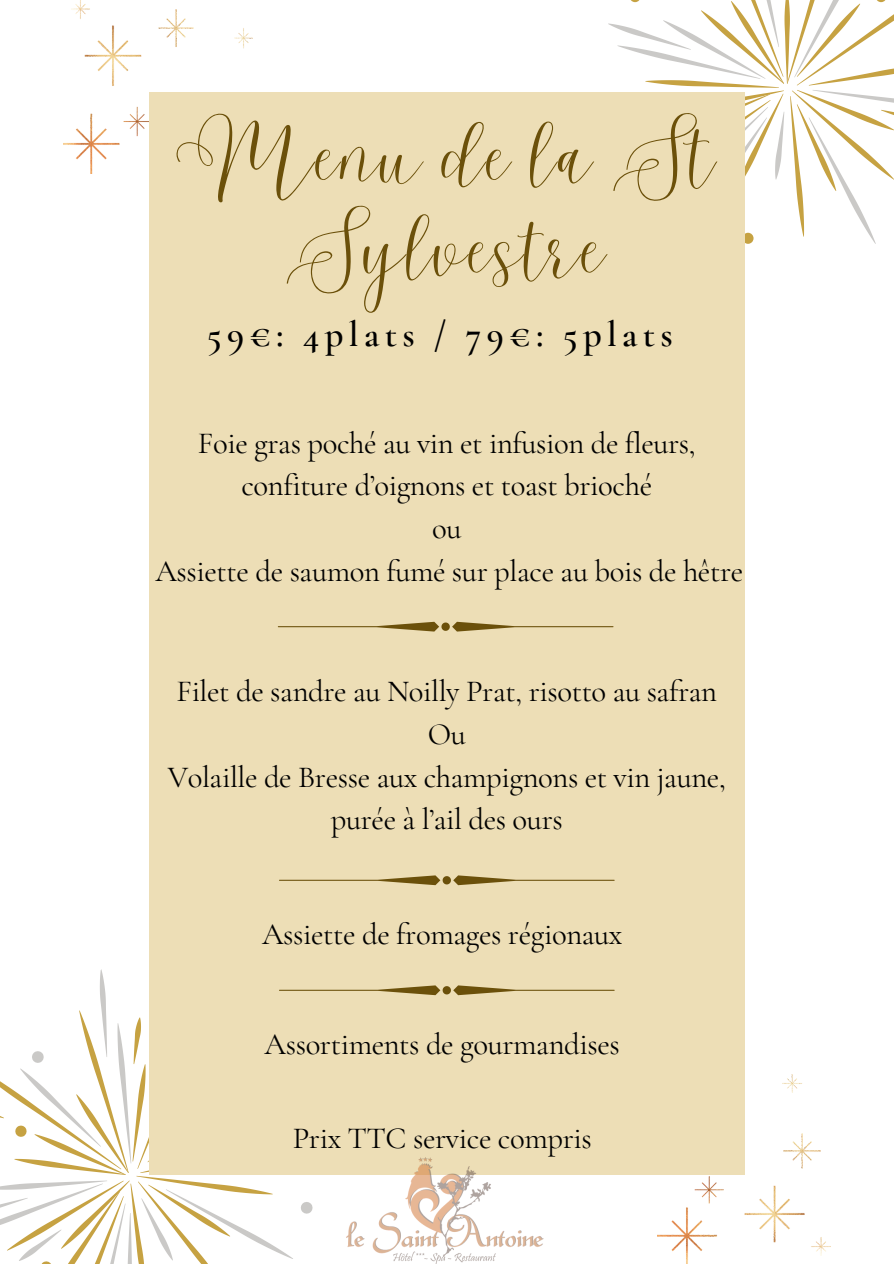
<style>
.page{position:relative;width:894px;height:1264px;background:#fff}
.page>*{position:absolute;margin:0;border:0;box-sizing:border-box;transform-origin:0 0}
.t1{font:66.45px/92.6px "Malibu";letter-spacing:.025em;color:#6b500a;text-align:center}
.t2{font:600 36.6px "Cormorant Garamond";letter-spacing:.145em;color:#000}
.t3{font:30.6px/42.8px "Cormorant Garamond";letter-spacing:-.015em;color:#000;text-align:center}
</style>
<div class="page">
<svg style="left:608px;top:0;width:285px;height:244px"></svg>
<img style="left:657px;top:1074px;width:173px;height:189px">
<img style="left:63px;top:0;width:189px;height:173px">
<div style="left:149px;top:92px;width:595px;height:1082px;background:#eddeb6"></div>
<svg style="left:278px;top:621px;width:335px;height:10px"></svg>
<svg style="left:279px;top:875px;width:335px;height:10px"></svg>
<svg style="left:0;top:969px;width:614px;height:294px"></svg>
<img style="left:347px;top:1157px;width:197px;height:106px">
<p class="t1" style="left:176px;top:108px;width:540px">Menu de la St<br>Sylvestre</p>
<p class="t2" style="left:207px;top:312px;width:467px">59€: 4plats / 79€: 5plats</p>
<p class="t3" style="left:198px;top:421px;width:499px">Foie gras poché au vin et infusion de fleurs, confiture d’oignons et toast brioché</p>
<p class="t3" style="left:432px;top:507px;width:31px">ou</p>
<p class="t3" style="left:155px;top:549px;width:589px">Assiette de saumon fumé sur place au bois de hêtre</p>
<p class="t3" style="left:176px;top:670px;width:542px">Filet de sandre au Noilly Prat, risotto au safran</p>
<p class="t3" style="left:427px;top:712px;width:40px">Ou</p>
<p class="t3" style="left:168px;top:755px;width:559px">Volaille de Bresse aux champignons et vin jaune, purée à l’ail des ours</p>
<p class="t3" style="left:262px;top:913px;width:362px">Assiette de fromages régionaux</p>
<p class="t3" style="left:264px;top:1023px;width:357px">Assortiments de gourmandises</p>
<p class="t3" style="left:292px;top:1117px;width:300px">Prix TTC service compris</p>
</div>
